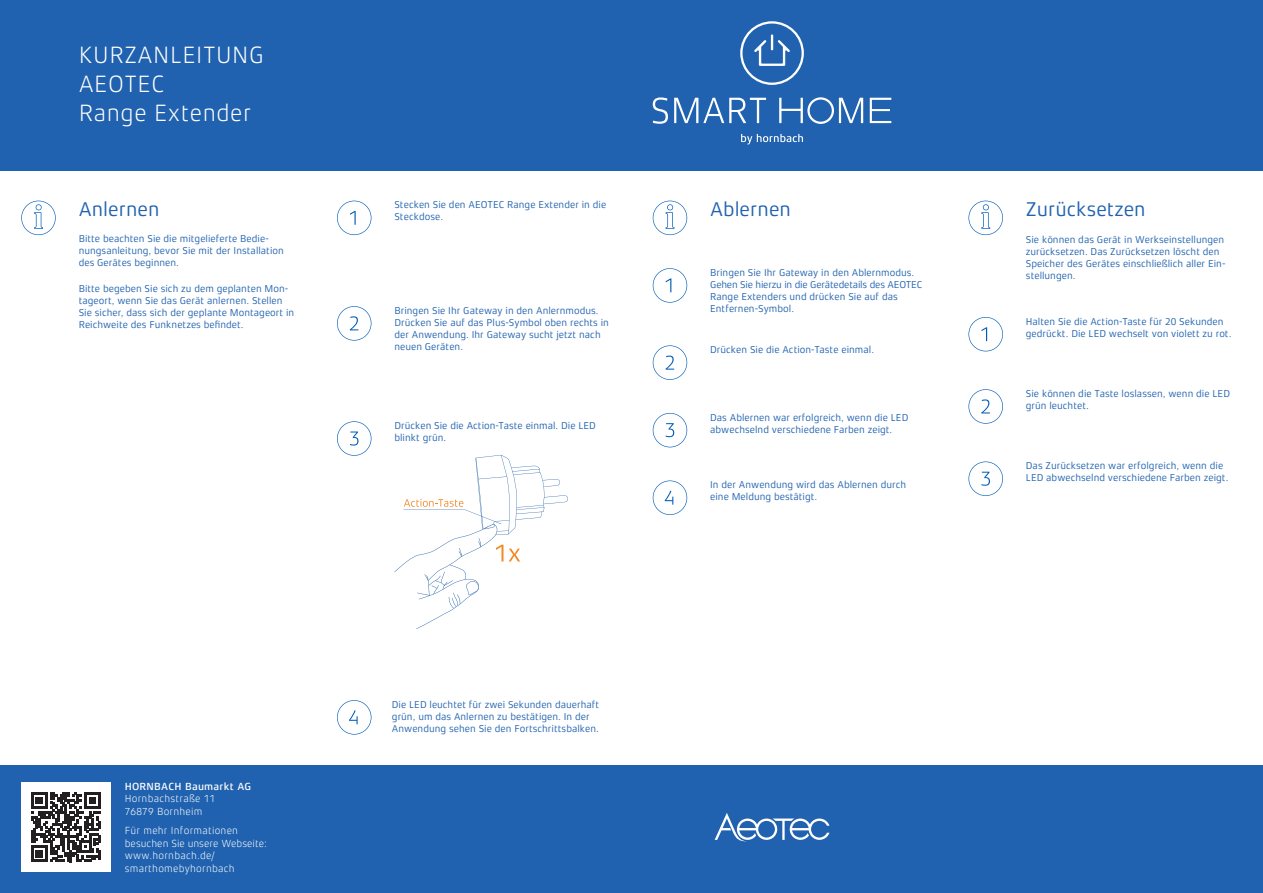
<style>
.page{position:relative;width:1263px;height:893px;background:#fff}
.page>*{position:absolute;margin:0;border:0;box-sizing:border-box;transform-origin:0 0}
.t1{font:300 24px/28.8px "Xenois Sans Pro";letter-spacing:.02em;color:#fff}
.t2{font:20.25px "Xenois Sans Pro";color:#2062af}
.t3{font:300 10.5px/12.6px "Xenois Sans Pro";letter-spacing:.02em;color:#fff}
.t4{font:500 10.5px "Xenois Sans Pro";letter-spacing:.02em;color:#fff}
.t5{font:10.2px/12.1px "Xenois Sans Pro";color:#2062af}
</style>
<div class="page">
<div style="left:0;top:766px;width:1263px;height:127px;background:#2062af"></div>
<div style="left:0;top:0;width:1263px;height:170px;background:#2062af"></div>
<svg style="left:779px;top:97px;width:84px;height:27px"></svg>
<svg style="left:870px;top:98px;width:21px;height:25px"></svg>
<svg style="left:653px;top:97px;width:15px;height:27px"></svg>
<svg style="left:674px;top:98px;width:92px;height:25px"></svg>
<svg style="left:741px;top:134px;width:62px;height:10px"></svg>
<svg style="left:740px;top:21px;width:64px;height:64px"></svg>
<svg style="left:21px;top:201px;width:35px;height:34px"></svg>
<svg style="left:337px;top:201px;width:34px;height:34px"></svg>
<svg style="left:337px;top:700px;width:34px;height:35px"></svg>
<svg style="left:968px;top:317px;width:35px;height:34px"></svg>
<svg style="left:968px;top:461px;width:35px;height:35px"></svg>
<svg style="left:968px;top:389px;width:35px;height:35px"></svg>
<svg style="left:968px;top:201px;width:35px;height:34px"></svg>
<svg style="left:337px;top:306px;width:34px;height:35px"></svg>
<svg style="left:337px;top:421px;width:34px;height:35px"></svg>
<svg style="left:394px;top:455px;width:174px;height:174px"></svg>
<div style="left:21px;top:782px;width:90px;height:90px;background:#fff"></div>
<svg style="left:31px;top:792px;width:70px;height:70px"></svg>
<svg style="left:715px;top:813px;width:114px;height:28px"></svg>
<svg style="left:653px;top:480px;width:34px;height:35px"></svg>
<svg style="left:653px;top:268px;width:34px;height:35px"></svg>
<svg style="left:653px;top:413px;width:34px;height:34px"></svg>
<svg style="left:653px;top:345px;width:34px;height:35px"></svg>
<svg style="left:653px;top:201px;width:34px;height:34px"></svg>
<h1 class="t1" style="left:79px;top:41px;width:187px">KURZANLEITUNG<br>AEOTEC<br>Range Extender</h1>
<h2 class="t2" style="left:79px;top:198px;width:82px">Anlernen</h2>
<p class="t5" style="left:79px;top:232px;width:207px">Bitte beachten Sie die mitgelieferte Bedie&shy;nungsanleitung, bevor Sie mit der Installation des Gerätes beginnen.</p>
<p class="t5" style="left:79px;top:282px;width:217px">Bitte begeben Sie sich zu dem geplanten Mon&shy;tageort, wenn Sie das Gerät anlernen. Stellen Sie sicher, dass sich der geplante Montageort in Reichweite des Funknetzes befindet.</p>
<p class="t5" style="left:394px;top:199px;width:213px">Stecken Sie den AEOTEC Range Extender in die<br>Steckdose.</p>
<p class="t5" style="left:394px;top:304px;width:216px">Bringen Sie Ihr Gateway in den Anlernmodus.<br>Drücken Sie auf das Plus-Symbol oben rechts in der Anwendung. Ihr Gateway sucht jetzt nach neuen Geräten.</p>
<p class="t5" style="left:394px;top:419px;width:203px">Drücken Sie die Action-Taste einmal. Die LED blinkt grün.</p>
<p class="t4" style="left:125px;top:780px;width:128px">HORNBACH Baumarkt AG</p>
<p class="t3" style="left:125px;top:792px;width:92px">Hornbachstraße 11<br>76879 Bornheim</p>
<p class="t3" style="left:125px;top:824px;width:144px">Für mehr Informationen besuchen Sie unsere Webseite: www.hornbach.de/ smarthomebyhornbach</p>
<p class="t5" style="left:392px;top:698px;width:209px">Die LED leuchtet für zwei Sekunden dauerhaft grün, um das Anlernen zu bestätigen. In der<br>Anwendung sehen Sie den Fortschrittsbalken.</p>
<h2 class="t2" style="left:710px;top:198px;width:82px">Ablernen</h2>
<p class="t5" style="left:710px;top:266px;width:214px">Bringen Sie Ihr Gateway in den Ablernmodus.<br>Gehen Sie hierzu in die Gerätedetails des AEOTEC Range Extenders und drücken Sie auf das Entfernen-Symbol.</p>
<p class="t5" style="left:710px;top:343px;width:165px">Drücken Sie die Action-Taste einmal.</p>
<p class="t5" style="left:710px;top:411px;width:200px">Das Ablernen war erfolgreich, wenn die LED abwechselnd verschiedene Farben zeigt.</p>
<p class="t5" style="left:710px;top:479px;width:198px">In der Anwendung wird das Ablernen durch eine Meldung bestätigt.</p>
<h2 class="t2" style="left:1026px;top:198px;width:121px">Zurücksetzen</h2>
<p class="t5" style="left:1026px;top:233px;width:201px">Sie können das Gerät in Werkseinstellungen zurücksetzen. Das Zurücksetzen löscht den Speicher des Gerätes einschließlich aller Ein&shy;stellungen.</p>
<p class="t5" style="left:1026px;top:315px;width:207px">Halten Sie die Action-Taste für 20 Sekunden gedrückt. Die LED wechselt von violett zu rot.</p>
<p class="t5" style="left:1026px;top:387px;width:206px">Sie können die Taste loslassen, wenn die LED grün leuchtet.</p>
<p class="t5" style="left:1026px;top:460px;width:204px">Das Zurücksetzen war erfolgreich, wenn die<br>LED abwechselnd verschiedene Farben zeigt.</p>
</div>
